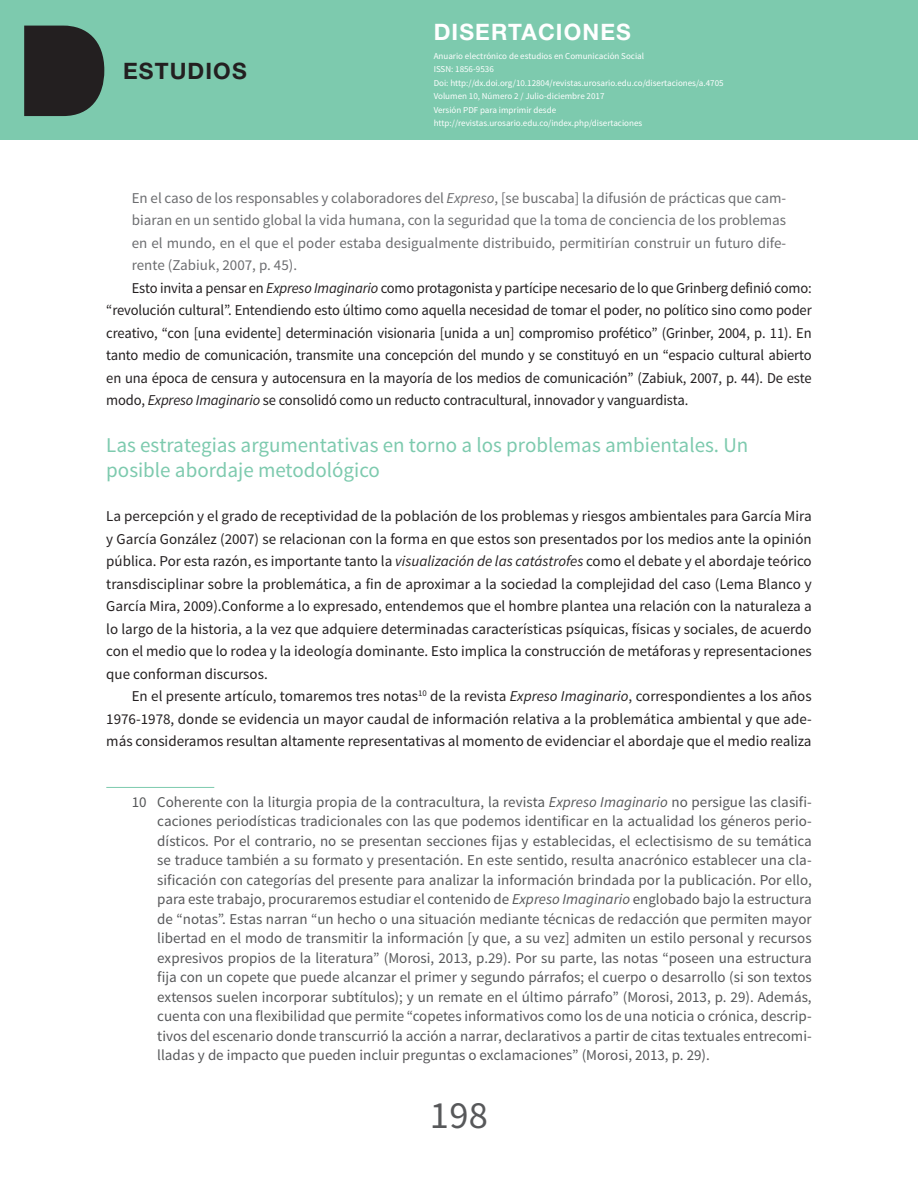
<style>
.page{position:relative;width:918px;height:1188px;background:#fff}
.page>*{position:absolute;margin:0;border:0;box-sizing:border-box;transform-origin:0 0}
.t1{font:38.4px "Source Sans Pro";color:#57585a}
.t2{font:700 22.65px "Helvetica Neue LT Std";letter-spacing:.05em;color:#fff}
.t3{font:700 22.65px "Helvetica Neue LT Std";letter-spacing:.05em;color:#231f20}
.T2{font:21px/25.5px "Source Sans Pro";color:#7dcaae}
.nota_al_pie{font:15px/19.5px "Source Sans Pro";color:#57585a;text-align:justify}
.p2{font:15px/22.5px "Source Sans Pro";letter-spacing:-.01em;color:#231f20;text-align:justify}
.p1{font:15px/22.5px "Source Sans Pro";color:#231f20;text-align:justify}
.cita{font:15px/22.5px "Source Sans Pro";color:#6c6d70;text-align:justify}
.t4{font:9px/13.5px "Source Sans Pro";color:#fff}
.s1{font-style:inherit}
.s2{font-style:italic}
</style>
<div class="page">
<div style="left:0;top:0;width:918px;height:139px;background:#7dcaae"></div>
<svg style="left:24px;top:26px;width:80px;height:90px;background:#2b2e2d"></svg>
<hr style="left:106px;top:787px;width:108px;height:1px;background:#7dcaae">
<h2 class="t3" style="left:123px;top:57px;width:125px">ESTUDIOS</h2>
<h2 class="t2" style="left:434px;top:18px;width:199px">DISERTACIONES</h2>
<p class="t4" style="left:434px;top:49px;width:292px">Anuario electrónico de estudios en Comunicación Social<br><span class="s1">ISSN</span>: 1856-9536<br>Doi: http://dx.doi.org/10.12804/revistas.urosario.edu.co/disertaciones/a.4705<br>Volumen 10, Número 2 / Julio-diciembre 2017<br>Versión <span class="s1">PDF</span> para imprimir desde http://revistas.urosario.edu.co/index.php/disertaciones</p>
<p class="cita" style="left:132px;top:187px;width:656px">En el caso de los responsables y colaboradores del <span class="s2">Expreso</span>, [se buscaba] la difusión de prácticas que cam&shy;biaran en un sentido global la vida humana, con la seguridad que la toma de conciencia de los problemas en el mundo, en el que el poder estaba desigualmente distribuido, permitirían construir un futuro dife&shy;rente (Zabiuk, 2007, p. 45).</p>
<p class="p2" style="left:106px;top:277px;width:707px;text-indent:26px">Esto invita a pensar en <span class="s2">Expreso Imaginario</span> como protagonista y partícipe necesario de lo que Grinberg definió como: “revolución cultural”. Entendiendo esto último como aquella necesidad de tomar el poder, no político sino como poder creativo, “con [una evidente] determinación visionaria [unida a un] compromiso profético” (Grinber, 2004, p. 11). En tanto medio de comunicación, transmite una concepción del mundo y se constituyó en un “espacio cultural abierto en una época de censura y autocensura en la mayoría de los medios de comunicación” (Zabiuk, 2007, p. 44). De este modo, <span class="s2">Expreso Imaginario</span> se consolidó como un reducto contracultural, innovador y vanguardista.</p>
<p class="T2" style="left:106px;top:432px;width:644px">Las estrategias argumentativas en torno a los problemas ambientales. Un posible abordaje metodológico</p>
<p class="p1" style="left:106px;top:505px;width:707px">La percepción y el grado de receptividad de la población de los problemas y riesgos ambientales para García Mira y García González (2007) se relacionan con la forma en que estos son presentados por los medios ante la opinión pública. Por esta razón, es importante tanto la <span class="s2">visualización de las catástrofes</span> como el debate y el abordaje teórico transdisciplinar sobre la problemática, a fin de aproximar a la sociedad la complejidad del caso (Lema Blanco y García Mira, 2009).Conforme a lo expresado, entendemos que el hombre plantea una relación con la naturaleza a lo largo de la historia, a la vez que adquiere determinadas características psíquicas, físicas y sociales, de acuerdo con el medio que lo rodea y la ideología dominante. Esto implica la construcción de metáforas y representaciones que conforman discursos.</p>
<p class="p2" style="left:106px;top:685px;width:707px;text-indent:26px">En el presente artículo, tomaremos tres notas<sup>10</sup> de la revista <span class="s2">Expreso Imaginario</span>, correspondientes a los años 1976-1978, donde se evidencia un mayor caudal de información relativa a la problemática ambiental y que ade&shy;más consideramos resultan altamente representativas al momento de evidenciar el abordaje que el medio realiza</p>
<p class="nota_al_pie" style="left:157px;top:792px;width:656px;text-indent:-26px">10 Coherente con la liturgia propia de la contracultura, la revista <span class="s2">Expreso Imaginario</span> no persigue las clasifi&shy;caciones periodísticas tradicionales con las que podemos identificar en la actualidad los géneros perio&shy;dísticos. Por el contrario, no se presentan secciones fijas y establecidas, el eclectisismo de su temática se traduce también a su formato y presentación. En este sentido, resulta anacrónico establecer una cla&shy;sificación con categorías del presente para analizar la información brindada por la publicación. Por ello, para este trabajo, procuraremos estudiar el contenido de <span class="s2">Expreso Imaginario</span> englobado bajo la estructura de “notas”. Estas narran “un hecho o una situación mediante técnicas de redacción que permiten mayor libertad en el modo de transmitir la información [y que, a su vez] admiten un estilo personal y recursos expresivos propios de la literatura” (Morosi, 2013, p.29). Por su parte, las notas “poseen una estructura fija con un copete que puede alcanzar el primer y segundo párrafos; el cuerpo o desarrollo (si son textos extensos suelen incorporar subtítulos); y un remate en el último párrafo” (Morosi, 2013, p. 29). Además, cuenta con una flexibilidad que permite “copetes informativos como los de una noticia o crónica, descrip&shy;tivos del escenario donde transcurrió la acción a narrar, declarativos a partir de citas textuales entrecomi&shy;lladas y de impacto que pueden incluir preguntas o exclamaciones” (Morosi, 2013, p. 29).</p>
<h1 class="t1" style="left:430px;top:1092px;width:60px">198</h1>
</div>
